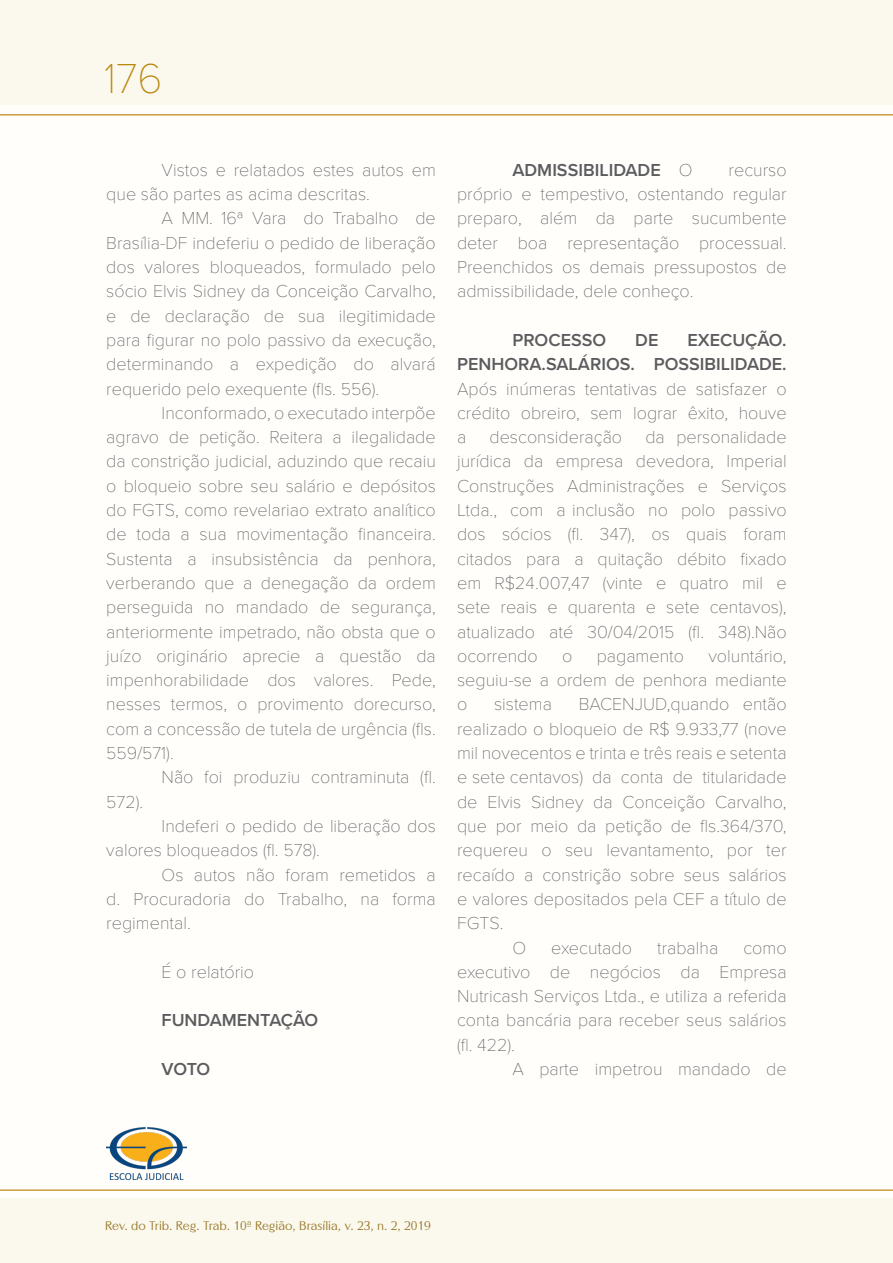
<style>
.page{position:relative;width:893px;height:1263px;background:#fffefb}
.page>*{position:absolute;margin:0;border:0;box-sizing:border-box;transform-origin:0 0}
.t1{font:100 43.5px "Proxima Nova T";color:#ba880d}
.t2{font:100 18px/24.3px "Proxima Nova T";color:#5c5c5f;text-align:justify}
.t3{font:600 18px "Proxima Nova";color:#5c5c5f}
.t4{font:12px "Altrincham";color:#987929}
.s1{font-family:"Proxima Nova T";font-weight:100}
.s2{font-family:"Proxima Nova";font-weight:600}
</style>
<div class="page">
<div style="left:0;top:1199px;width:893px;height:64px;background:#fbf8ee"></div>
<div style="left:0;top:0;width:893px;height:104px;background:#fbf8ee"></div>
<img style="left:106px;top:1128px;width:80px;height:52px">
<hr style="left:0;top:114px;width:893px;height:2px;background:#cb9f3c">
<hr style="left:0;top:1189px;width:893px;height:2px;background:#cb9f3c">
<h1 class="t1" style="left:104px;top:46px;width:60px">176</h1>
<p class="t2" style="left:162px;top:156px;width:276px">Vistos e relatados estes autos em</p>
<p class="t2" style="left:106px;top:181px;width:265px">que são partes as acima descritas.</p>
<p class="t2" style="left:162px;top:205px;width:276px">A MM. 16ª Vara do Trabalho de</p>
<p class="t2" style="left:106px;top:229px;width:331px">Brasília-DF indeferiu o pedido de liberação</p>
<p class="t2" style="left:106px;top:254px;width:331px">dos valores bloqueados, formulado pelo</p>
<p class="t2" style="left:106px;top:278px;width:331px">sócio Elvis Sidney da Conceição Carvalho,</p>
<p class="t2" style="left:106px;top:302px;width:331px">e de declaração de sua ilegitimidade</p>
<p class="t2" style="left:106px;top:327px;width:331px">para figurar no polo passivo da execução,</p>
<p class="t2" style="left:106px;top:351px;width:331px">determinando a expedição do alvará</p>
<p class="t2" style="left:106px;top:375px;width:274px">requerido pelo exequente (fls. 556).</p>
<p class="t2" style="left:162px;top:399px;width:276px">Inconformado, o executado interpõe</p>
<p class="t2" style="left:106px;top:424px;width:331px">agravo de petição. Reitera a ilegalidade</p>
<p class="t2" style="left:106px;top:448px;width:331px">da constrição judicial, aduzindo que recaiu</p>
<p class="t2" style="left:106px;top:472px;width:331px">o bloqueio sobre seu salário e depósitos</p>
<p class="t2" style="left:106px;top:497px;width:331px">do FGTS, como revelariao extrato analítico</p>
<p class="t2" style="left:106px;top:521px;width:331px">de toda a sua movimentação financeira.</p>
<p class="t2" style="left:106px;top:545px;width:331px">Sustenta a insubsistência da penhora,</p>
<p class="t2" style="left:106px;top:570px;width:331px">verberando que a denegação da ordem</p>
<p class="t2" style="left:106px;top:594px;width:331px">perseguida no mandado de segurança,</p>
<p class="t2" style="left:106px;top:618px;width:331px">anteriormente impetrado, não obsta que o</p>
<p class="t2" style="left:106px;top:642px;width:331px">juízo originário aprecie a questão da</p>
<p class="t2" style="left:106px;top:667px;width:331px">impenhorabilidade dos valores. Pede,</p>
<p class="t2" style="left:106px;top:691px;width:331px">nesses termos, o provimento dorecurso,</p>
<p class="t2" style="left:106px;top:715px;width:331px">com a concessão de tutela de urgência (fls.</p>
<p class="t2" style="left:106px;top:740px;width:69px">559/571).</p>
<p class="t2" style="left:162px;top:764px;width:276px">Não foi produziu contraminuta (fl.</p>
<p class="t2" style="left:106px;top:788px;width:38px">572).</p>
<p class="t2" style="left:162px;top:813px;width:276px">Indeferi o pedido de liberação dos</p>
<p class="t2" style="left:106px;top:837px;width:215px">valores bloqueados (fl. 578).</p>
<p class="t2" style="left:162px;top:861px;width:276px">Os autos não foram remetidos a</p>
<p class="t2" style="left:106px;top:885px;width:331px">d. Procuradoria do Trabalho, na forma</p>
<p class="t2" style="left:106px;top:910px;width:86px">regimental.</p>
<p class="t2" style="left:162px;top:958px;width:94px">É o relatório</p>
<p class="t3" style="left:162px;top:1007px;width:158px">FUNDAMENTAÇÃO</p>
<p class="t3" style="left:162px;top:1055px;width:50px">VOTO</p>
<p class="t3" style="left:512px;top:156px;width:182px">ADMISSIBILIDADE <span class="s1">O</span></p>
<p class="t2" style="left:457px;top:156px;width:331px;text-indent:271px">recurso próprio e tempestivo, ostentando regular preparo, além da parte sucumbente deter boa representação processual.<br>Preenchidos os demais pressupostos de admissibilidade, dele conheço.</p>
<p class="t3" style="left:512px;top:326px;width:95px">PROCESSO</p>
<p class="t3" style="left:635px;top:326px;width:25px">DE</p>
<p class="t2" style="left:457px;top:327px;width:331px;text-indent:230px"><span class="s2">EXECUÇÃO.<br>PENHORA.SALÁRIOS. POSSIBILIDADE.<br></span>Após inúmeras tentativas de satisfazer o crédito obreiro, sem lograr êxito, houve a</p>
<p class="t2" style="left:489px;top:424px;width:134px">desconsideração</p>
<p class="t2" style="left:457px;top:424px;width:331px;text-indent:188px">da personalidade jurídica da empresa devedora, Imperial Construções Administrações e Serviços Ltda., com a inclusão no polo passivo dos sócios (fl. 347), os quais foram citados para a quitação débito fixado em R$24.007,47 (vinte e quatro mil e sete reais e quarenta e sete centavos), atualizado até 30/04/2015 (fl. 348).Não ocorrendo</p>
<p class="t2" style="left:457px;top:642px;width:331px;text-indent:251px">voluntário, seguiu-se a ordem de penhora mediante o</p>
<p class="t2" style="left:562px;top:642px;width:12px">o</p>
<p class="t2" style="left:597px;top:642px;width:89px">pagamento</p>
<p class="t2" style="left:494px;top:691px;width:59px">sistema</p>
<p class="t2" style="left:579px;top:691px;width:209px">BACENJUD,quando então</p>
<p class="t2" style="left:457px;top:715px;width:331px">realizado o bloqueio de R$ 9.933,77 (nove</p>
<p class="t2" style="left:457px;top:740px;width:331px">mil novecentos e trinta e três reais e setenta</p>
<p class="t2" style="left:457px;top:764px;width:331px">e sete centavos) da conta de titularidade</p>
<p class="t2" style="left:457px;top:788px;width:331px">de Elvis Sidney da Conceição Carvalho,</p>
<p class="t2" style="left:457px;top:813px;width:331px">que por meio da petição de fls.364/370,</p>
<p class="t2" style="left:457px;top:837px;width:331px">requereu o seu levantamento, por ter</p>
<p class="t2" style="left:457px;top:861px;width:331px">recaído a constrição sobre seus salários</p>
<p class="t2" style="left:457px;top:885px;width:331px">e valores depositados pela CEF a título de</p>
<p class="t2" style="left:457px;top:910px;width:48px">FGTS.</p>
<p class="t2" style="left:512px;top:934px;width:15px">O</p>
<p class="t2" style="left:551px;top:934px;width:82px">executado</p>
<p class="t2" style="left:657px;top:934px;width:63px">trabalha</p>
<p class="t2" style="left:743px;top:934px;width:45px">como</p>
<p class="t2" style="left:457px;top:958px;width:331px">executivo de negócios da Empresa</p>
<p class="t2" style="left:457px;top:983px;width:331px">Nutricash Serviços Ltda., e utiliza a referida</p>
<p class="t2" style="left:457px;top:1007px;width:331px">conta bancária para receber seus salários</p>
<p class="t2" style="left:457px;top:1031px;width:59px">(fl. 422).</p>
<p class="t2" style="left:512px;top:1056px;width:276px">A parte impetrou mandado de</p>
<p class="t4" style="left:105px;top:1219px;width:327px">Rev. do Trib. Reg. Trab. 10ª Região, Brasília, v. 23, n. 2, 2019</p>
</div>
